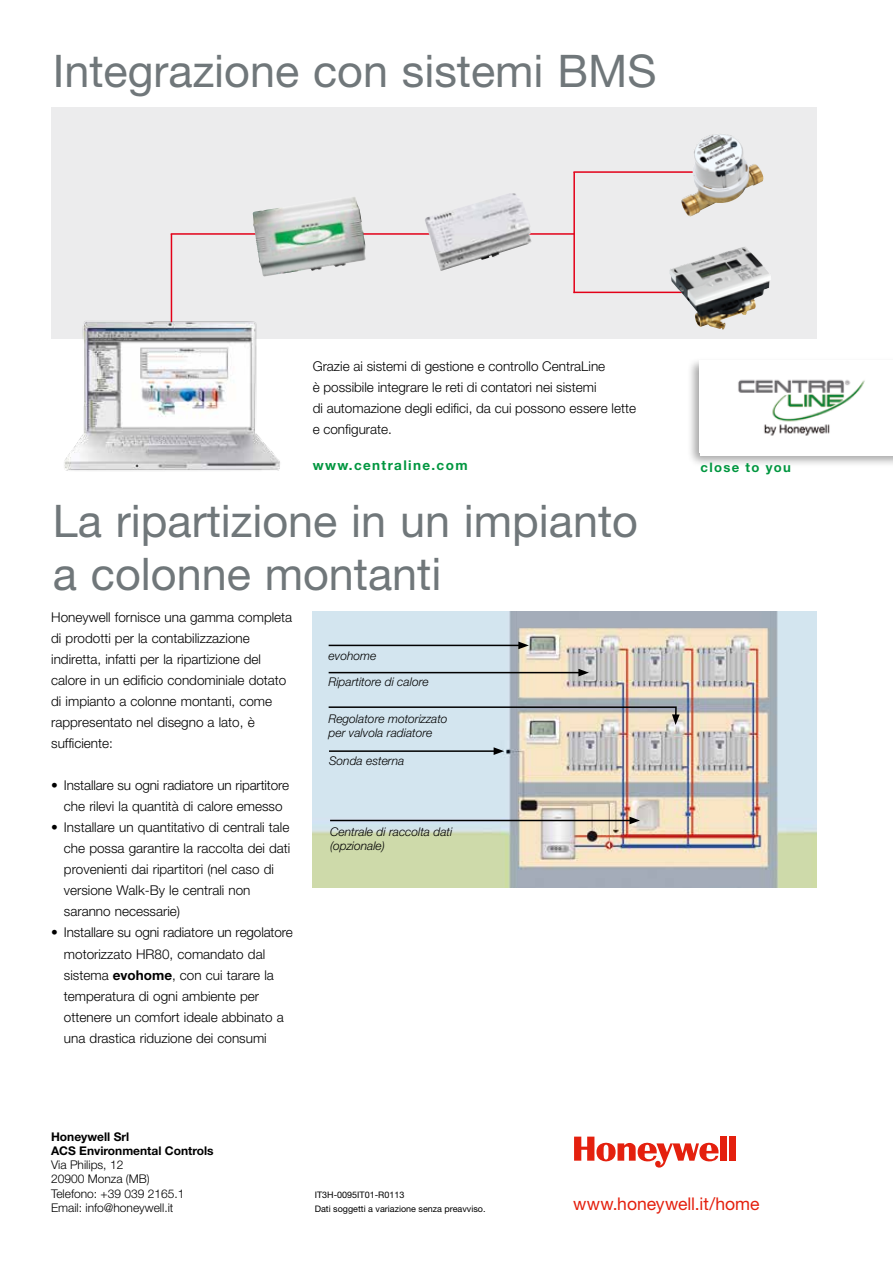
<style>
.page{position:relative;width:893px;height:1263px;background:#fff}
.page>*{position:absolute;margin:0;border:0;box-sizing:border-box;transform-origin:0 0}
.t1{font:45px/52.5px "Helvetica Neue";color:#70777a}
.t2{font:17.55px "Helvetica Neue";color:#e4200e}
.t3{font:300 13.5px/21px "Helvetica Neue";color:#000}
.t4{font:700 13.5px "Helvetica Neue";letter-spacing:.1em;color:#00963f}
.t5{font:700 13.05px "Helvetica Neue";letter-spacing:.1em;color:#00963f}
.t6{font:italic 300 12px/14.4px "Helvetica Neue";color:#000}
.t7{font:300 12px/14.2px "Helvetica Neue LT Pro";color:#000}
.t8{font:700 12px/14.2px "Helvetica Neue LT Pro";color:#000}
.t9{font:9px/14.2px "Helvetica Neue LT Pro";color:#000}
.s1{font-weight:700}
</style>
<div class="page">
<div style="left:51px;top:108px;width:766px;height:231px;background:#ececed"></div>
<hr style="left:171px;top:234px;width:1px;height:110px;background:#e30018">
<hr style="left:573px;top:172px;width:2px;height:121px;background:#e30018">
<hr style="left:171px;top:233px;width:403px;height:2px;background:#e30018">
<hr style="left:573px;top:171px;width:132px;height:2px;background:#e30018">
<hr style="left:573px;top:292px;width:132px;height:1px;background:#e30018">
<img style="left:64px;top:315px;width:216px;height:156px">
<img style="left:425px;top:193px;width:124px;height:78px">
<img style="left:252px;top:197px;width:114px;height:80px">
<img style="left:681px;top:134px;width:82px;height:83px">
<img style="left:669px;top:247px;width:102px;height:83px">
<div style="left:720px;top:1136px;width:7px;height:25px;background:#e4200e"></div>
<div style="left:729px;top:1136px;width:7px;height:25px;background:#e4200e"></div>
<svg style="left:574px;top:1136px;width:144px;height:31px"></svg>
<img style="left:312px;top:612px;width:504px;height:276px">
<hr style="left:329px;top:645px;width:192px;height:1px;background:#000">
<svg style="left:518px;top:641px;width:11px;height:8px"></svg>
<hr style="left:329px;top:750px;width:167px;height:2px;background:#000">
<svg style="left:494px;top:747px;width:10px;height:8px"></svg>
<hr style="left:329px;top:672px;width:252px;height:1px;background:#000">
<svg style="left:578px;top:669px;width:11px;height:7px"></svg>
<svg style="left:327px;top:706px;width:353px;height:19px;background:#c0c5c4"></svg>
<hr style="left:330px;top:820px;width:302px;height:1px;background:#000">
<svg style="left:629px;top:817px;width:11px;height:7px"></svg>
<div style="left:687px;top:357px;width:206px;height:111px;background:#000;opacity:.35"></div>
<div style="left:701px;top:361px;width:192px;height:94px;background:#fff"></div>
<img style="left:699px;top:361px;width:166px;height:91px">
<h1 class="t1" style="left:53px;top:44px;width:605px">Integrazione con sistemi BMS</h1>
<p class="t3" style="left:313px;top:355px;width:325px">Grazie ai sistemi di gestione e controllo CentraLine<br>è possibile integrare le reti di contatori nei sistemi<br>di automazione degli edifici, da cui possono essere lette e configurate.</p>
<p class="t4" style="left:313px;top:457px;width:156px">www.centraline.com</p>
<h1 class="t1" style="left:53px;top:494px;width:587px">La ripartizione in un impianto a colonne montanti</h1>
<p class="t3" style="left:51px;top:607px;width:243px">Honeywell fornisce una gamma completa di prodotti per la contabilizzazione indiretta, infatti per la ripartizione del calore in un edificio condominiale dotato di impianto a colonne montanti, come rappresentato nel disegno a lato, è sufficiente:</p>
<p class="t3" style="left:51px;top:775px;width:240px;text-align:center">• Installare su ogni radiatore un ripartitore che rilevi la quantità di calore emesso</p>
<p class="t3" style="left:64px;top:817px;width:228px;text-indent:-13px">• Installare un quantitativo di centrali tale che possa garantire la raccolta dei dati provenienti dai ripartitori (nel caso di versione Walk-By le centrali non saranno necessarie)</p>
<p class="t3" style="left:64px;top:922px;width:230px;text-indent:-13px">• Installare su ogni radiatore un regolatore motorizzato HR80, comandato dal sistema <span class="s1">evohome</span>, con cui tarare la temperatura di ogni ambiente per ottenere un comfort ideale abbinato a una drastica riduzione dei consumi</p>
<p class="t6" style="left:329px;top:648px;width:49px">evohome</p>
<p class="t6" style="left:329px;top:674px;width:102px">Ripartitore di calore</p>
<p class="t6" style="left:329px;top:711px;width:120px">Regolatore motorizzato per valvola radiatore</p>
<p class="t6" style="left:329px;top:754px;width:77px">Sonda esterna</p>
<p class="t6" style="left:330px;top:824px;width:124px">Centrale di raccolta dati (opzionale)</p>
<p class="t5" style="left:701px;top:459px;width:92px">close to you</p>
<p class="t8" style="left:51px;top:1129px;width:164px">Honeywell Srl<br>ACS Environmental Controls</p>
<p class="t7" style="left:51px;top:1157px;width:135px">Via Philips, 12<br>20900 Monza (MB)<br>Telefono: +39 039 2165.1<br>Email: info@honeywell.it</p>
<p class="t9" style="left:315px;top:1187px;width:172px">IT3H-0095IT01-R0113<br>Dati soggetti a variazione senza preavviso.</p>
<p class="t2" style="left:573px;top:1194px;width:188px">www.honeywell.it/home</p>
</div>
